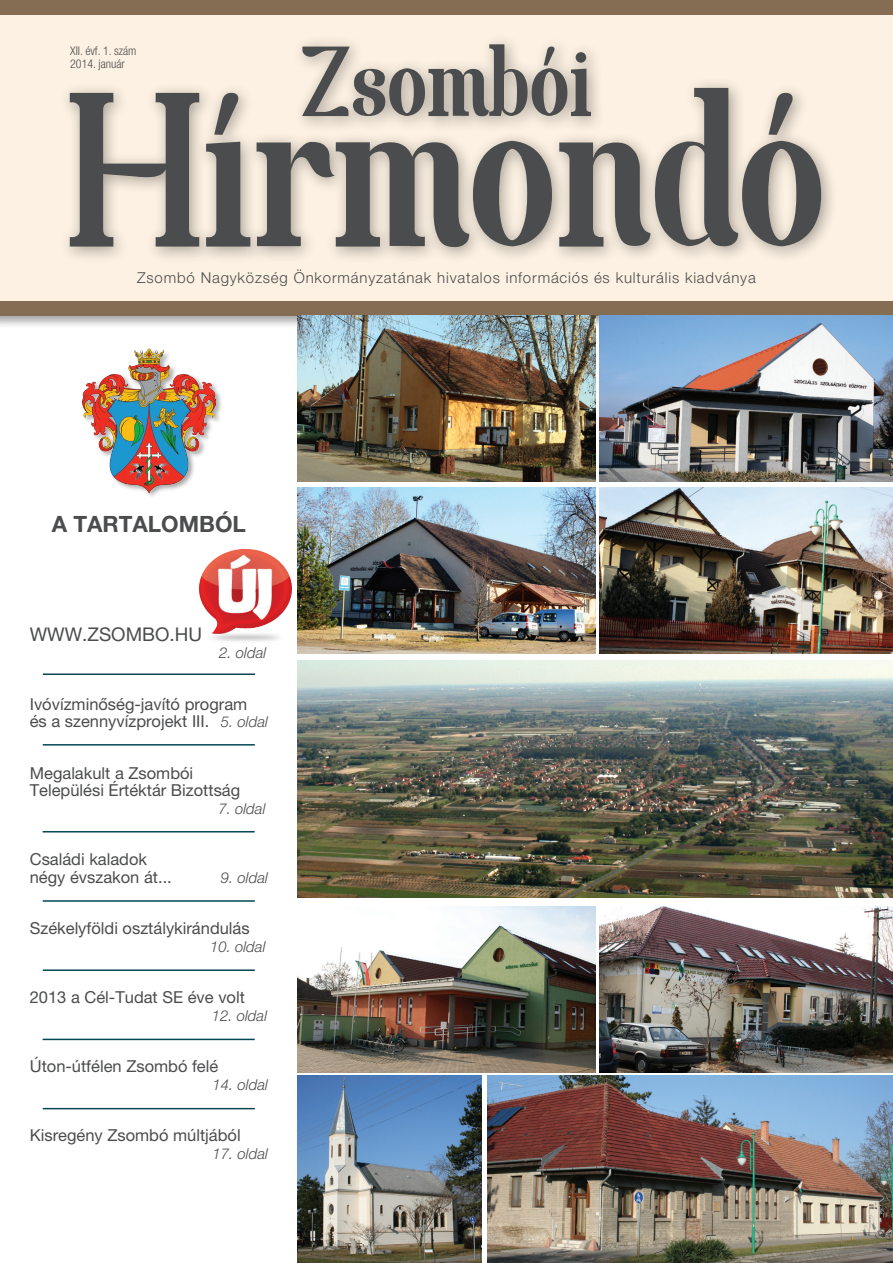
<style>
.page{position:relative;width:893px;height:1263px;background:#fff}
.page>*{position:absolute;margin:0;border:0;box-sizing:border-box;transform-origin:0 0}
.t1{font:208.5px "Spatha Serif";color:#4b4c4d}
.t2{font:94.2px "Spatha Serif";color:#4b4c4d}
.t3{font:700 22.5px "Helvetica Neue LT Pro";color:#4b4c4d}
.t4{font:18.9px "Helvetica Neue LT Pro";color:#4b4c4d}
.t5{font:16.5px/17.2px "Helvetica Neue LT Pro";color:#4b4c4d}
.t6{font:300 15px "Helvetica Neue LT Pro";letter-spacing:.055em;color:#4b4c4d}
.t7{font:italic 300 15px "Helvetica Neue LT Pro";color:#4b4c4d}
.t8{font:300 condensed 12px/13.5px "Helvetica Neue LT Pro";color:#4b4c4d}
.s1{font-weight:300;font-style:italic;font-size:15px}
</style>
<div class="page">
<div style="left:0;top:0;width:893px;height:316px;background:#fcf1e2"></div>
<div style="left:59px;top:77px;width:779px;height:187px;background:#231f20;opacity:.4"></div>
<div style="left:292px;top:33px;width:315px;height:100px;background:#231f20;opacity:.4"></div>
<div style="left:0;top:0;width:893px;height:14px;background:#846d53"></div>
<div style="left:0;top:302px;width:893px;height:14px;background:#846d53"></div>
<hr style="left:43px;top:673px;width:212px;height:2px;background:#024754">
<hr style="left:43px;top:744px;width:212px;height:1px;background:#024754">
<hr style="left:43px;top:831px;width:212px;height:1px;background:#024754">
<hr style="left:43px;top:900px;width:212px;height:2px;background:#024754">
<hr style="left:43px;top:969px;width:212px;height:2px;background:#024754">
<hr style="left:43px;top:1108px;width:212px;height:1px;background:#024754">
<hr style="left:43px;top:1039px;width:212px;height:1px;background:#024754">
<div style="left:81px;top:348px;width:142px;height:152px;background:#231f20;opacity:.4"></div>
<img style="left:82px;top:349px;width:133px;height:144px">
<img style="left:298px;top:661px;width:595px;height:237px">
<img style="left:298px;top:316px;width:297px;height:166px">
<img style="left:600px;top:488px;width:293px;height:166px">
<img style="left:600px;top:316px;width:293px;height:166px">
<img style="left:298px;top:488px;width:297px;height:166px">
<img style="left:298px;top:907px;width:297px;height:165px">
<img style="left:488px;top:1076px;width:405px;height:187px">
<img style="left:600px;top:907px;width:293px;height:165px">
<img style="left:298px;top:1076px;width:184px;height:187px">
<img style="left:199px;top:549px;width:93px;height:92px">
<h2 class="t2" style="left:301px;top:24px;width:292px">Zsombói</h2>
<p class="t8" style="left:70px;top:44px;width:68px">XII. évf. 1. szám<br>2014. január</p>
<h1 class="t1" style="left:66px;top:43px;width:762px">Hírmondó</h1>
<p class="t6" style="left:137px;top:268px;width:620px">Zsombó Nagyközség Önkormányzatának hivatalos információs és kulturális kiadványa</p>
<h3 class="t3" style="left:52px;top:510px;width:196px">A TARTALOMBÓL</h3>
<p class="t4" style="left:30px;top:623px;width:174px">WWW.ZSOMBO.HU</p>
<p class="t7" style="left:219px;top:644px;width:48px">2. oldal</p>
<p class="t5" style="left:30px;top:695px;width:240px">Ivóvízminőség-javító program és a szennyvízprojekt III. <span class="s1">5. oldal</span></p>
<p class="t5" style="left:30px;top:764px;width:212px">Megalakult a Zsombói<br>Települési Értéktár Bizottság</p>
<p class="t7" style="left:218px;top:799px;width:48px">7. oldal</p>
<p class="t5" style="left:30px;top:851px;width:144px">Családi kaladok négy évszakon át...</p>
<p class="t7" style="left:221px;top:868px;width:48px">9. oldal</p>
<p class="t5" style="left:30px;top:920px;width:221px">Székelyföldi osztálykirándulás</p>
<p class="t7" style="left:210px;top:937px;width:57px">10. oldal</p>
<p class="t5" style="left:30px;top:989px;width:217px">2013 a Cél-Tudat SE éve volt</p>
<p class="t7" style="left:212px;top:1006px;width:57px">12. oldal</p>
<p class="t5" style="left:30px;top:1058px;width:190px">Úton-útfélen Zsombó felé</p>
<p class="t7" style="left:213px;top:1075px;width:57px">14. oldal</p>
<p class="t5" style="left:30px;top:1127px;width:212px">Kisregény Zsombó múltjából</p>
<p class="t7" style="left:213px;top:1144px;width:57px">17. oldal</p>
</div>
